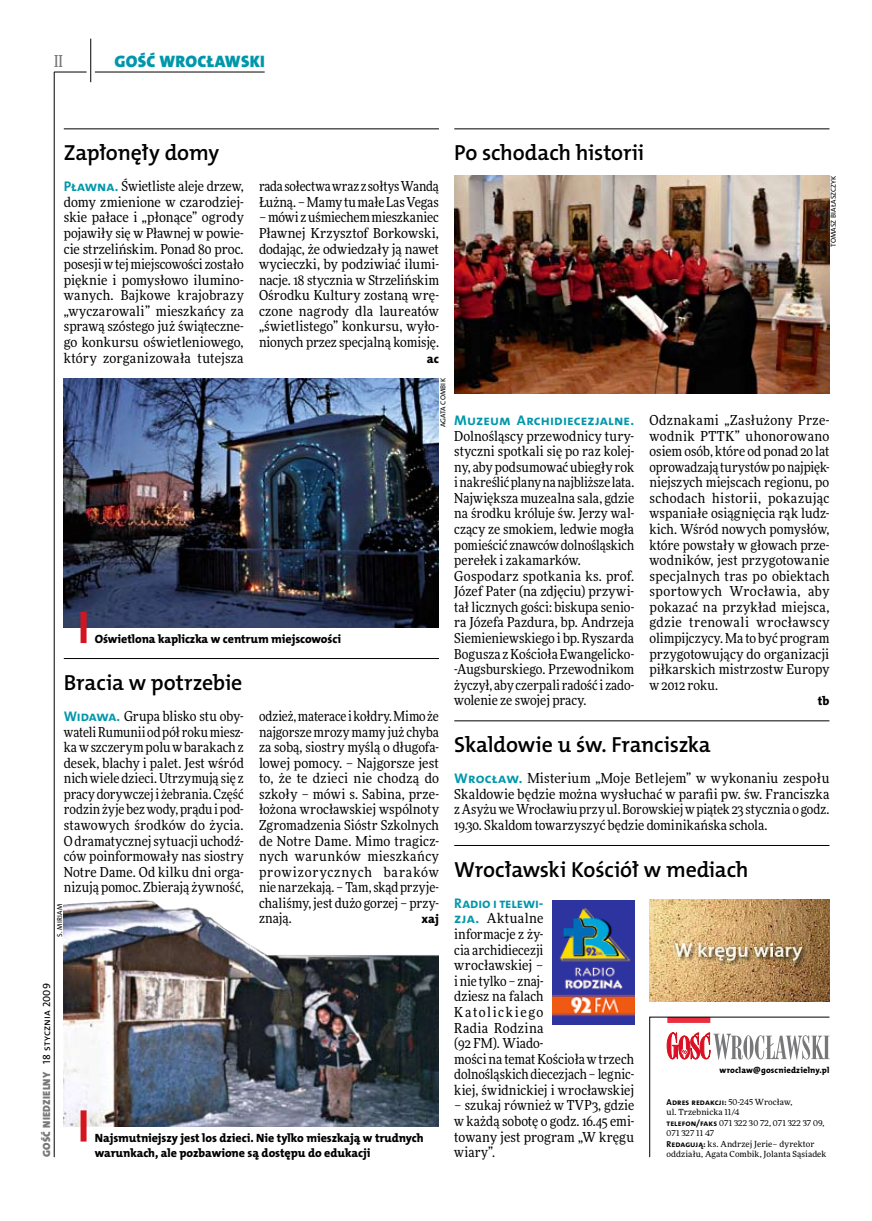
<style>
.page{position:relative;width:872px;height:1221px;background:#fff}
.page>*{position:absolute;margin:0;border:0;box-sizing:border-box;transform-origin:0 0}
.t1{font:21.9px "The Mix HP6 Se Bld";letter-spacing:-.01em;color:#000}
.t2{font:16.65px "The Mix HP9 Blk";letter-spacing:.02em;color:#0097aa}
.t3{font:500 16.5px "Freeday Narrow";color:#787779;scale:.9 1}
.t4{font:13.95px "The Mix HP7 Bld";letter-spacing:.005em;color:#0097aa}
.t5{font:13.8px/15.6px "Freeday Narrow News";color:#000;text-align:justify}
.t6{font:12.45px "The Mix HP8 Ex Bld";color:#000}
.t7{font:12px/15.6px "The Mix HP8 Ex Bld";letter-spacing:-.005em;color:#000}
.t8{font:10.5px "The Mix HP9 Blk";letter-spacing:.025em;color:#787779}
.t9{font:8.55px "The Mix HP7 Bld";letter-spacing:.005em;color:#000}
.t10{font:8.55px "The Mix HP8 Ex Bld";letter-spacing:.03em;color:#000}
.t11{font:8.4px/10.5px "Freeday News";letter-spacing:.01em;color:#000}
.t12{font:7.2px "The Mix HP5 Plain";letter-spacing:.015em;color:#000}
.s1{font-family:"The Mix HP7 Bld";font-size:13.95px;color:#0097aa}
.s2{font-family:"The Mix HP5 Plain";color:#000}
.s3{font-family:"Freeday News";font-size:8.4px}
.s4{font-family:"The Mix HP7 Bld";font-size:8.55px}
</style>
<div class="page">
<hr style="left:54px;top:72px;width:1px;height:1085px;background:#000">
<hr style="left:90px;top:39px;width:1px;height:43px;background:#000">
<hr style="left:54px;top:72px;width:33px;height:1px;background:#000">
<hr style="left:95px;top:72px;width:170px;height:1px;background:#000">
<svg style="left:649px;top:1016px;width:181px;height:141px"></svg>
<hr style="left:454px;top:129px;width:375px;height:1px;background:#000">
<img style="left:454px;top:176px;width:375px;height:218px">
<img style="left:64px;top:378px;width:375px;height:249px">
<hr style="left:64px;top:129px;width:375px;height:1px;background:#000">
<hr style="left:64px;top:658px;width:375px;height:1px;background:#000">
<img style="left:64px;top:899px;width:375px;height:227px">
<div style="left:81px;top:1110px;width:6px;height:31px;background:#d4151f"></div>
<hr style="left:454px;top:720px;width:375px;height:1px;background:#000">
<hr style="left:454px;top:845px;width:375px;height:1px;background:#000">
<img style="left:649px;top:899px;width:180px;height:102px">
<img style="left:552px;top:900px;width:82px;height:124px">
<div style="left:81px;top:612px;width:6px;height:31px;background:#d4151f"></div>
<p class="t3" style="left:54px;top:50px;width:11px">II</p>
<p class="t2" style="left:114px;top:50px;width:152px">GOŚĆ WROCŁAWSKI</p>
<h1 class="t1" style="left:64px;top:139px;width:157px">Zapłonęły domy</h1>
<p class="t5" style="left:64px;top:178px;width:181px"><span class="s1">Pławna.</span> Świetliste aleje drzew, domy zmienione w czarodziej&shy;skie pałace i „płonące” ogrody pojawiły się w Pławnej w powie&shy;cie strzelińskim. Ponad 80 proc. posesji wtej miejscowości zostało pięknie i pomysłowo ilumino&shy;wanych. Bajkowe krajobrazy „wyczarowali” mieszkańcy za sprawą szóstego już świąteczne&shy;go konkursu oświetleniowego, który zorganizowała tutejsza</p>
<p class="t5" style="left:259px;top:178px;width:181px">rada sołectwa wraz zsołtys Wandą<br>Łużną. – Mamy tu małe Las Vegas</p>
<p class="t5" style="left:259px;top:209px;width:181px">– mówi zuśmiechem mieszkaniec Pławnej Krzysztof Borkowski, dodając, że odwiedzały ją nawet wycieczki, by podziwiać ilumi&shy;nacje. 18 stycznia w Strzelińskim Ośrodku Kultury zostaną wrę&shy;czone nagrody dla laureatów „świetlistego” konkursu, wyło&shy;nionych przez specjalną komisję.</p>
<p class="t6" style="left:427px;top:350px;width:14px">ac</p>
<p class="t7" style="left:95px;top:631px;width:247px">Oświetlona kapliczka w centrum miejscowości</p>
<p class="t12" style="left:438px;top:427px;width:51px;rotate:-90deg">Agata Combik</p>
<h1 class="t1" style="left:64px;top:668px;width:180px">Bracia w potrzebie</h1>
<p class="t5" style="left:64px;top:708px;width:181px"><span class="s1">Widawa.</span> Grupa blisko stu oby&shy;wateli Rumunii od pół roku miesz&shy;ka w szczerym polu w barakach z desek, blachy i palet. Jest wśród nich wiele dzieci. Utrzymują się z pracy dorywczej i żebrania. Część rodzin żyje bez wody, prądu i pod&shy;stawowych środków do życia.<br>O dramatycznej sytuacji uchodź&shy;ców poinformowały nas siostry Notre Dame. Od kilku dni orga&shy;nizują pomoc. Zbierają żywność,</p>
<p class="t5" style="left:259px;top:708px;width:181px">odzież, materace i kołdry. Mimo że najgorsze mrozy mamy już chyba za sobą, siostry myślą o długofa&shy;lowej pomocy. – Najgorsze jest to, że te dzieci nie chodzą do szkoły – mówi s. Sabina, prze&shy;łożona wrocławskiej wspólnoty Zgromadzenia Sióstr Szkolnych de Notre Dame. Mimo tragicz&shy;nych warunków mieszkańcy prowizorycznych baraków nie narzekają. – Tam, skąd przyje&shy;chaliśmy, jest dużo gorzej – przy&shy;znają.</p>
<p class="t12" style="left:55px;top:936px;width:34px;rotate:-90deg">s. Miriam</p>
<p class="t6" style="left:421px;top:911px;width:19px">xaj</p>
<p class="t8" style="left:40px;top:1156px;width:175px;rotate:-90deg">GOŚĆ NIEDZIELNY <span class="s2">18 stycznia 2009</span></p>
<p class="t7" style="left:95px;top:1129px;width:330px">Najsmutniejszy jest los dzieci. Nie tylko mieszkają w trudnych warunkach, ale pozbawione są dostępu do edukacji</p>
<h1 class="t1" style="left:454px;top:139px;width:192px">Po schodach historii</h1>
<p class="t12" style="left:828px;top:247px;width:73px;rotate:-90deg">Tomasz Białaszczyk</p>
<p class="t4" style="left:454px;top:411px;width:181px">Muzeum Archidiecezjalne.</p>
<p class="t5" style="left:454px;top:427px;width:181px;text-align:left">Dolnośląscy przewodnicy tury&shy;styczni spotkali się po raz kolej&shy;ny, aby podsumować ubiegły rok inakreślić plany na najbliższe lata.<br>Największa muzealna sala, gdzie na środku króluje św. Jerzy wal&shy;czący ze smokiem, ledwie mogła pomieścić znawców dolnośląskich perełek i zakamarków.<br>Gospodarz spotkania ks. prof.<br>Józef Pater (na zdjęciu) przywi&shy;tał licznych gości: biskupa senio&shy;ra Józefa Pazdura, bp. Andrzeja<br>Siemieniewskiego i bp. Ryszarda<br>Bogusza zKościoła Ewangelicko--Augsburskiego. Przewodnikom życzył, aby czerpali radość i zado&shy;wolenie ze swojej pracy.</p>
<p class="t5" style="left:649px;top:412px;width:181px">Odznakami „Zasłużony Prze&shy;wodnik PTTK” uhonorowano osiem osób, które od ponad 20 lat oprowadzają turystów po najpięk&shy;niejszych miejscach regionu, po schodach historii, pokazując wspaniałe osiągnięcia rąk ludz&shy;kich. Wśród nowych pomysłów, które powstały w głowach prze&shy;wodników, jest przygotowanie specjalnych tras po obiektach sportowych Wrocławia, aby pokazać na przykład miejsca, gdzie trenowali wrocławscy olimpijczycy. Ma to być program przygotowujący do organizacji piłkarskich mistrzostw Europy w 2012 roku.</p>
<p class="t6" style="left:817px;top:693px;width:13px">tb</p>
<h1 class="t1" style="left:454px;top:730px;width:258px">Skaldowie u św. Franciszka</h1>
<p class="t5" style="left:454px;top:770px;width:377px"><span class="s1">Wrocław.</span> Misterium „Moje Betlejem” w wykonaniu zespołu Skaldowie będzie można wysłuchać w parafii pw. św. Franciszka zAsyżu we Wrocławiu przy ul. Borowskiej wpiątek 23 stycznia o godz.<br>19.30. Skaldom towarzyszyć będzie dominikańska schola.</p>
<h1 class="t1" style="left:454px;top:855px;width:296px">Wrocławski Kościół w mediach</h1>
<p class="t4" style="left:454px;top:894px;width:91px">Radio i telewi-</p>
<p class="t5" style="left:454px;top:910px;width:181px;text-align:left"><span class="s1">zja.</span> Aktualne<br>informacje z ży-<br>cia archidiecezji<br>wrocławskiej –<br>inie tylko – znaj-<br>dziesz na falach<br>Katolickiego<br>Radia Rodzina<br>(92 FM). Wiado-<br>mości na temat Kościoła w trzech dolnośląskich diecezjach – legnic&shy;kiej, świdnickiej i wrocławskiej</p>
<p class="t5" style="left:454px;top:1097px;width:181px">– szukaj również w TVP3, gdzie w każdą sobotę o godz. 16.45 emi&shy;towany jest program „W kręgu wiary”.</p>
<p class="t10" style="left:719px;top:1064px;width:111px">wroclaw@goscniedzielny.pl</p>
<p class="t9" style="left:666px;top:1096px;width:127px">Adres redakcji: <span class="s3">50-245 Wrocław,</span></p>
<p class="t11" style="left:666px;top:1106px;width:161px">ul. Trzebnicka 11/4<br><span class="s4">telefon/faks</span> 071 322 30 72, 071 322 37 09,<br>071 327 11 47<br><span class="s4">Redagują:</span> ks. Andrzej Jerie– dyrektor oddziału, Agata Combik, Jolanta Sąsiadek</p>
</div>
